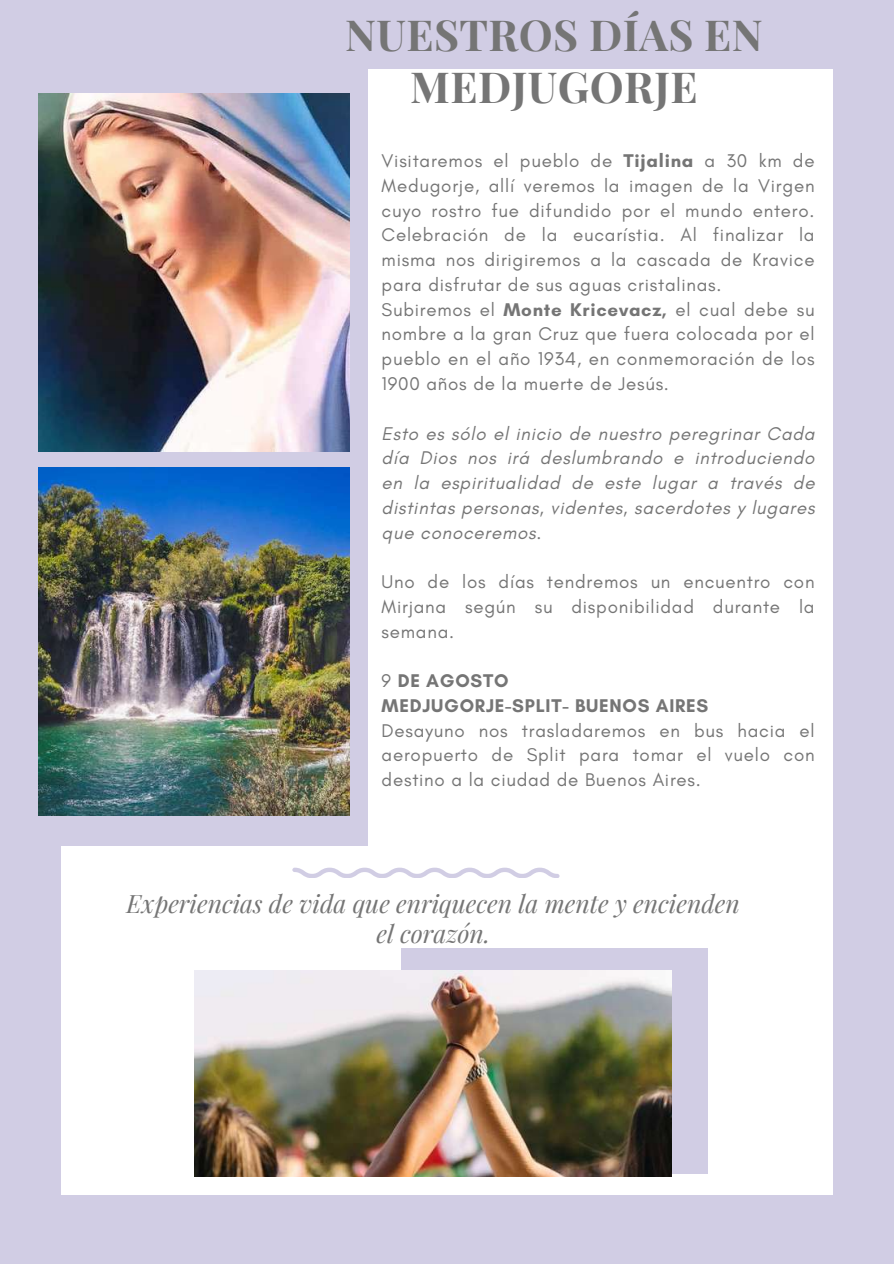
<style>
.page{position:relative;width:894px;height:1264px;background:#fff}
.page>*{position:absolute;margin:0;border:0;box-sizing:border-box;transform-origin:0 0}
.t1{font:700 42.9px/51.9px "Playfair Display";letter-spacing:.01em;color:#757575;text-align:center}
.t2{font:italic 24.75px/29.7px "Playfair Display";color:#757575;text-align:center}
.t3{font:18.75px/24.8px "Glacial Indifference";letter-spacing:.04em;color:#757575;text-align:justify}
.t4{font:italic 18.75px/24.8px "Glacial Indifference";letter-spacing:.04em;color:#757575;text-align:justify}
.t5{font:700 18.75px/24.8px "Glacial Indifference";letter-spacing:.04em;color:#757575}
.s1{font-weight:700}
.s2{font-weight:400}
</style>
<div class="page">
<div style="left:0;top:0;width:893px;height:1263px;background:#d1cde4"></div>
<div style="left:61px;top:69px;width:771px;height:1125px;background:#fff"></div>
<svg style="left:292px;top:867px;width:267px;height:11px"></svg>
<div style="left:61px;top:65px;width:307px;height:780px;background:#d1cde4"></div>
<img style="left:39px;top:94px;width:310px;height:357px">
<img style="left:39px;top:467px;width:310px;height:348px">
<div style="left:400px;top:948px;width:307px;height:226px;background:#d1cde4"></div>
<img style="left:194px;top:970px;width:477px;height:206px">
<h1 class="t1" style="left:345px;top:7px;width:419px">NUESTROS DÍAS EN<br>MEDJUGORJE</h1>
<p class="t3" style="left:381px;top:148px;width:434px;text-align:left">Visitaremos el pueblo de <span class="s1">Tijalina</span> a 30 km de Medugorje, allí veremos la imagen de la Virgen cuyo rostro fue difundido por el mundo entero.<br>Celebración de la eucarístia. Al finalizar la misma nos dirigiremos a la cascada de Kravice para disfrutar de sus aguas cristalinas.<br>Subiremos el <span class="s1">Monte Kricevacz,</span> el cual debe su nombre a la gran Cruz que fuera colocada por el pueblo en el año 1934, en conmemoración de los 1900 años de la muerte de Jesús.</p>
<p class="t4" style="left:381px;top:420px;width:434px">Esto es sólo el inicio de nuestro peregrinar Cada día Dios nos irá deslumbrando e introduciendo en la espiritualidad de este lugar a través de distintas personas, videntes, sacerdotes y lugares que conoceremos.</p>
<p class="t3" style="left:381px;top:569px;width:434px">Uno de los días tendremos un encuentro con Mirjana según su disponibilidad durante la semana.</p>
<p class="t5" style="left:381px;top:668px;width:328px"><span class="s2">9</span> DE AGOSTO<br>MEDJUGORJE-SPLIT- BUENOS AIRES</p>
<p class="t3" style="left:381px;top:717px;width:434px">Desayuno nos trasladaremos en bus hacia el aeropuerto de Split para tomar el vuelo con destino a la ciudad de Buenos Aires.</p>
<h2 class="t2" style="left:126px;top:887px;width:614px">Experiencias de vida que enriquecen la mente y encienden el corazón.</h2>
</div>
